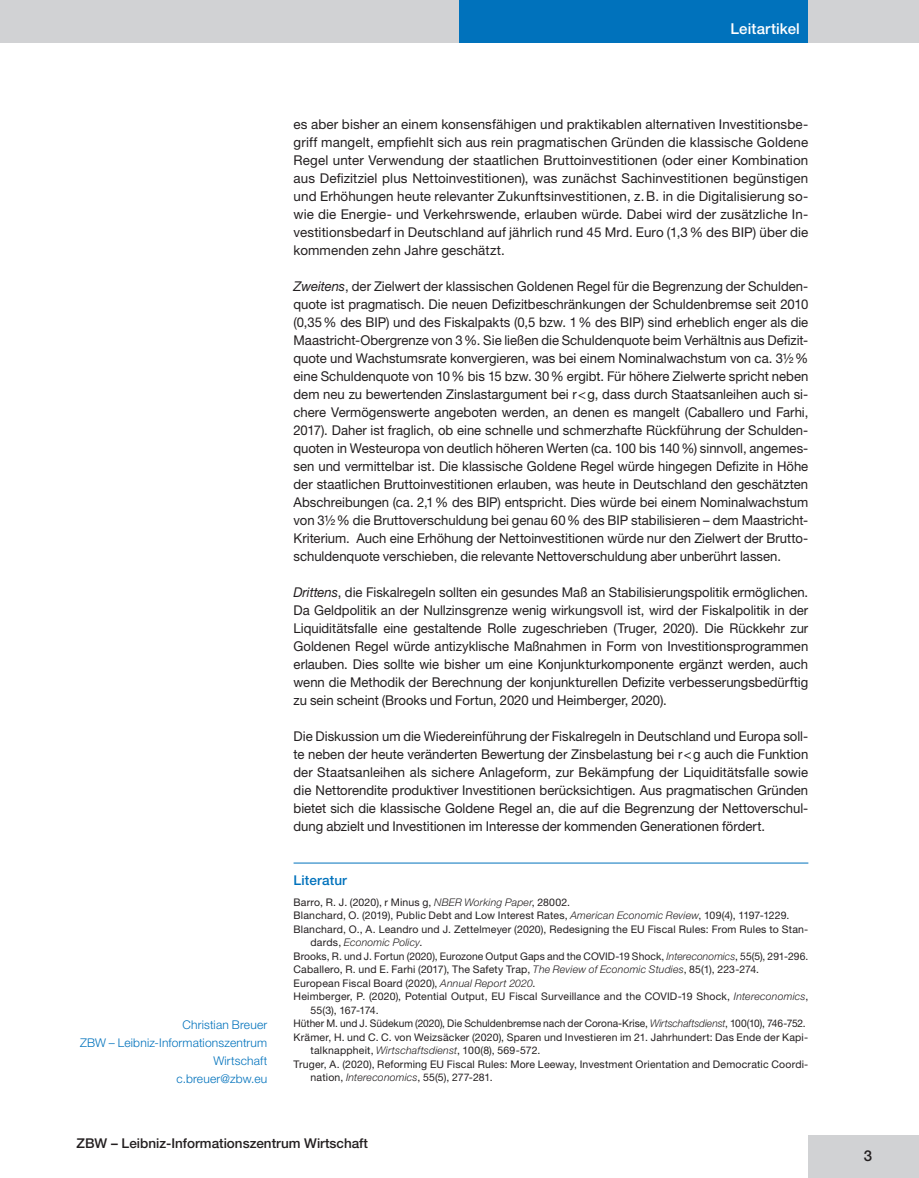
<style>
.page{position:relative;width:919px;height:1178px;background:#fff}
.page>*{position:absolute;margin:0;border:0;box-sizing:border-box;transform-origin:0 0}
.t1{font:500 15px "Helvetica Neue";letter-spacing:.01em;color:#fff}
.t2{font:500 15px "Helvetica Neue";color:#231f20}
.t3{font:13.5px/18px "Helvetica Neue";color:#231f20;text-align:justify}
.t4{font:500 13.5px "Helvetica Neue";color:#231f20}
.t5{font:500 13.5px "Helvetica Neue";letter-spacing:.01em;color:#0072bc}
.t6{font:300 12px/18px "Helvetica Neue";letter-spacing:.015em;color:#0072bc;text-align:right}
.t7{font:10.5px "Helvetica Neue";letter-spacing:.015em;color:#231f20}
.t8{font:10.5px "Helvetica Neue";letter-spacing:-.005em;color:#231f20}
.t9{font:italic 300 10.5px "Helvetica Neue";letter-spacing:.015em;color:#231f20}
.s1{font-style:italic}
.s2{font-weight:300;font-style:italic}
.s3{font-weight:400;font-style:normal}
</style>
<div class="page">
<div style="left:0;top:0;width:918px;height:43px;background:#d1d2d4"></div>
<div style="left:459px;top:0;width:349px;height:43px;background:#0072bc"></div>
<div style="left:808px;top:1135px;width:110px;height:43px;background:#d1d2d4"></div>
<hr style="left:293px;top:863px;width:515px;height:1px;background:#0072bc">
<p class="t1" style="left:730px;top:20px;width:71px">Leitartikel</p>
<p class="t6" style="left:80px;top:1015px;width:189px">Christian Breuer<br>ZBW – Leibniz-Informationszentrum<br>Wirtschaft<br>c.breuer@zbw.eu</p>
<p class="t3" style="left:293px;top:115px;width:516px">es aber bisher an einem konsensfähigen und praktikablen alternativen Investitionsbe&shy;griff mangelt, empfiehlt sich aus rein pragmatischen Gründen die klassische Goldene Regel unter Verwendung der staatlichen Bruttoinvestitionen (oder einer Kombination aus Defizitziel plus Nettoinvestitionen), was zunächst Sachinvestitionen begünstigen und Erhöhungen heute relevanter Zukunftsinvestitionen, z.B. in die Digitalisierung so&shy;wie die Energie- und Verkehrswende, erlauben würde. Dabei wird der zusätzliche In&shy;vestitionsbedarf in Deutschland auf jährlich rund 45 Mrd. Euro (1,3% des BIP) über die kommenden zehn Jahre geschätzt.</p>
<p class="t3" style="left:293px;top:277px;width:516px"><span class="s1">Zweitens</span>, der Zielwert der klassischen Goldenen Regel für die Begrenzung der Schulden&shy;quote ist pragmatisch. Die neuen Defizitbeschränkungen der Schuldenbremse seit 2010 (0,35% des BIP) und des Fiskalpakts (0,5 bzw. 1% des BIP) sind erheblich enger als die Maastricht-Obergrenze von 3%. Sie ließen die Schuldenquote beim Verhältnis aus Defizit&shy;quote und Wachstumsrate konvergieren, was bei einem Nominalwachstum von ca. 3½% eine Schuldenquote von 10% bis 15 bzw. 30% ergibt. Für höhere Zielwerte spricht neben dem neu zu bewertenden Zinslastargument bei r&lt;g, dass durch Staatsanleihen auch si&shy;chere Vermögenswerte angeboten werden, an denen es mangelt (Caballero und Farhi, 2017). Daher ist fraglich, ob eine schnelle und schmerzhafte Rückführung der Schulden&shy;quoten in Westeuropa von deutlich höheren Werten (ca. 100 bis 140%) sinnvoll, angemes&shy;sen und vermittelbar ist. Die klassische Goldene Regel würde hingegen Defizite in Höhe der staatlichen Bruttoinvestitionen erlauben, was heute in Deutschland den geschätzten Abschreibungen (ca. 2,1% des BIP) entspricht. Dies würde bei einem Nominalwachstum von 3½% die Bruttoverschuldung bei genau 60% des BIP stabilisieren – dem Maastricht-Kriterium. Auch eine Erhöhung der Nettoinvestitionen würde nur den Zielwert der Brutto&shy;schuldenquote verschieben, die relevante Nettoverschuldung aber unberührt lassen.</p>
<p class="t3" style="left:293px;top:583px;width:516px"><span class="s1">Drittens</span>, die Fiskalregeln sollten ein gesundes Maß an Stabilisierungspolitik ermöglichen.<br>Da Geldpolitik an der Nullzinsgrenze wenig wirkungsvoll ist, wird der Fiskalpolitik in der Liquiditätsfalle eine gestaltende Rolle zugeschrieben (Truger, 2020). Die Rückkehr zur Goldenen Regel würde antizyklische Maßnahmen in Form von Investitionsprogrammen erlauben. Dies sollte wie bisher um eine Konjunkturkomponente ergänzt werden, auch wenn die Methodik der Berechnung der konjunkturellen Defizite verbesserungsbedürftig zu sein scheint (Brooks und Fortun, 2020 und Heimberger, 2020).</p>
<p class="t3" style="left:293px;top:727px;width:516px">Die Diskussion um die Wiedereinführung der Fiskalregeln in Deutschland und Europa soll&shy;te neben der heute veränderten Bewertung der Zinsbelastung bei r&lt;g auch die Funktion der Staatsanleihen als sichere Anlageform, zur Bekämpfung der Liquiditätsfalle sowie die Nettorendite produktiver Investitionen berücksichtigen. Aus pragmatischen Gründen bietet sich die klassische Goldene Regel an, die auf die Begrenzung der Nettoverschul&shy;dung abzielt und Investitionen im Interesse der kommenden Generationen fördert.</p>
<p class="t5" style="left:293px;top:872px;width:55px">Literatur</p>
<p class="t7" style="left:293px;top:895px;width:278px">Barro, R. J. (2020), r Minus g, <span class="s2">NBER Working Paper</span>, 28002.</p>
<p class="t7" style="left:293px;top:909px;width:497px">Blanchard, O. (2019), Public Debt and Low Interest Rates, <span class="s2">American Economic Review</span>, 109(4), 1197-1229.</p>
<p class="t7" style="left:293px;top:923px;width:516px">Blanchard, O., A. Leandro und J. Zettelmeyer (2020), Redesigning the EU Fiscal Rules: From Rules to Stan-</p>
<p class="t9" style="left:310px;top:936px;width:113px"><span class="s3">dards,</span> Economic Policy<span class="s3">.</span></p>
<p class="t7" style="left:293px;top:949px;width:516px">Brooks, R. und J. Fortun (2020), Eurozone Output Gaps and the COVID-19 Shock, <span class="s2">Intereconomics</span>, 55(5), 291-296.</p>
<p class="t7" style="left:293px;top:963px;width:467px">Caballero, R. und E. Farhi (2017), The Safety Trap, <span class="s2">The Review of Economic Studies</span>, 85(1), 223-274.</p>
<p class="t7" style="left:293px;top:976px;width:243px">European Fiscal Board (2020), <span class="s2">Annual Report 2020</span>.</p>
<p class="t7" style="left:293px;top:990px;width:516px">Heimberger, P. (2020), Potential Output, EU Fiscal Surveillance and the COVID-19 Shock, <span class="s2">Intereconomics</span>,</p>
<p class="t7" style="left:310px;top:1004px;width:70px">55(3), 167-174.</p>
<p class="t8" style="left:293px;top:1017px;width:513px">Hüther M. und J. Südekum (2020), Die Schuldenbremse nach der Corona-Krise, <span class="s2">Wirtschaftsdienst</span>, 100(10), 746-752.</p>
<p class="t7" style="left:293px;top:1030px;width:516px">Krämer, H. und C. C. von Weizsäcker (2020), Sparen und Investieren im 21. Jahrhundert: Das Ende der Kapi-</p>
<p class="t7" style="left:310px;top:1044px;width:231px">talknappheit, <span class="s2">Wirtschaftsdienst</span>, 100(8), 569-572.</p>
<p class="t7" style="left:293px;top:1058px;width:516px">Truger, A. (2020), Reforming EU Fiscal Rules: More Leeway, Investment Orientation and Democratic Coordi-</p>
<p class="t7" style="left:310px;top:1071px;width:184px">nation, <span class="s2">Intereconomics</span>, 55(5), 277-281.</p>
<p class="t4" style="left:77px;top:1135px;width:293px">ZBW – Leibniz-Informationszentrum Wirtschaft</p>
<p class="t2" style="left:863px;top:1147px;width:10px">3</p>
</div>
